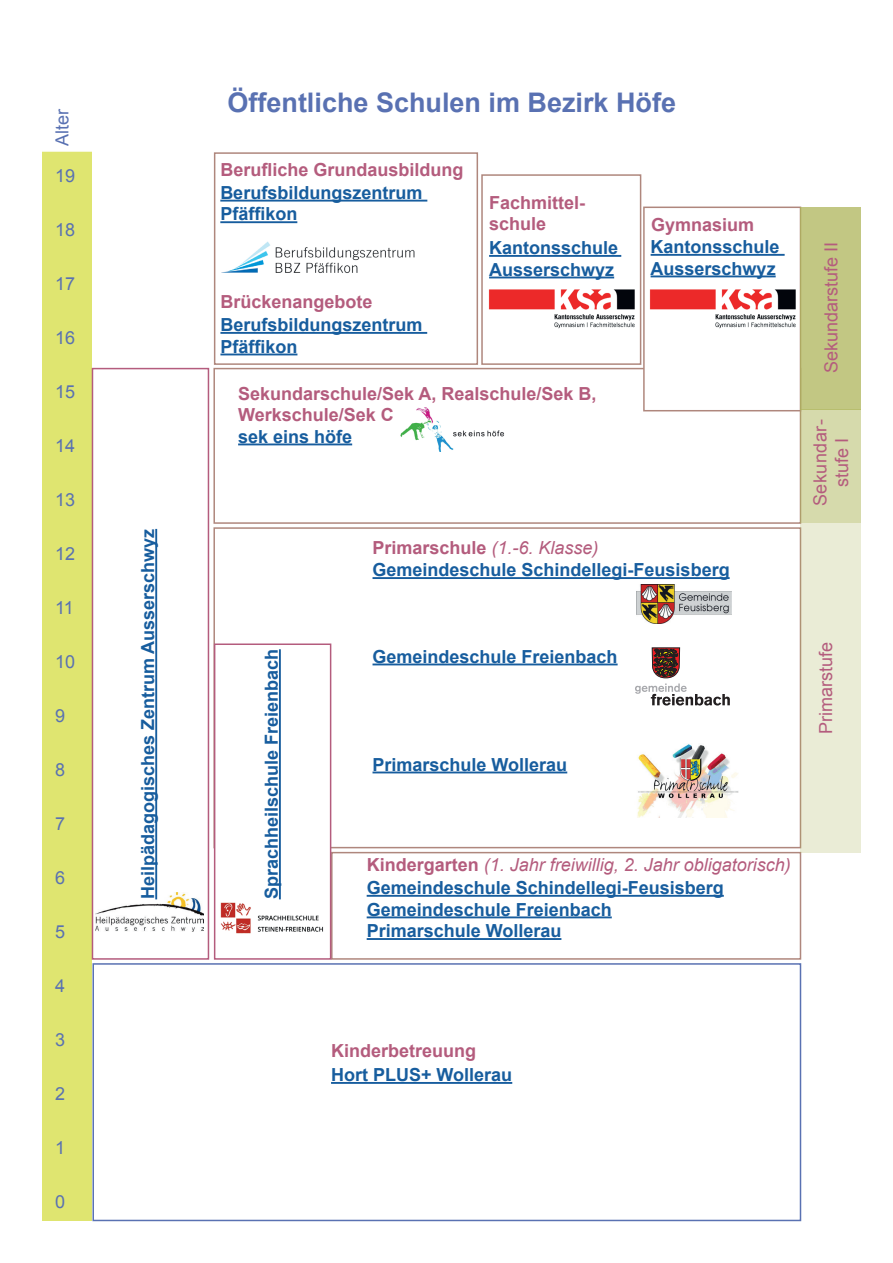
<style>
.page{position:relative;width:893px;height:1263px;background:#fff}
.page>*{position:absolute;margin:0;border:0;box-sizing:border-box;transform-origin:0 0}
.t1{font:700 27px "Arial";color:#5971b2}
.t2{font:700 18px/21.6px "Arial";color:#175d9e}
.t3{font:700 18px/21.6px "Arial";color:#b45c7d}
.t4{font:italic 18px "Arial";color:#b45c7d}
.t5{font:18px "Arial";color:#5971b2}
.t6{font:18px "Arial";color:#b45c7d}
.t7{font:18px/21.6px "Arial";letter-spacing:.025em;color:#b45c7d;text-align:center}
.s1{font-weight:700;font-style:normal}
</style>
<div class="page">
<div style="left:213px;top:527px;width:588px;height:321px;border:2px solid #af877d"></div>
<div style="left:92px;top:963px;width:709px;height:258px;border:2px solid #5971b2"></div>
<div style="left:43px;top:103px;width:49px;height:1117px;background:#dfe570"></div>
<div style="left:331px;top:852px;width:470px;height:108px;border:2px solid #af877d"></div>
<div style="left:213px;top:368px;width:588px;height:156px;border:2px solid #af877d"></div>
<div style="left:214px;top:152px;width:264px;height:213px;border:2px solid #af877d"></div>
<div style="left:643px;top:207px;width:158px;height:204px;background:#fff;border:2px solid #af877d"></div>
<div style="left:92px;top:368px;width:117px;height:592px;border:2px solid #b45c7d"></div>
<div style="left:214px;top:643px;width:117px;height:317px;background:#fff;border:2px solid #b45c7d"></div>
<hr style="left:372px;top:577px;width:358px;height:2px;background:#175d9e">
<hr style="left:372px;top:663px;width:246px;height:2px;background:#175d9e">
<hr style="left:372px;top:771px;width:195px;height:2px;background:#175d9e">
<hr style="left:331px;top:1082px;width:181px;height:2px;background:#175d9e">
<hr style="left:238px;top:443px;width:114px;height:2px;background:#175d9e">
<hr style="left:651px;top:254px;width:134px;height:2px;background:#175d9e">
<hr style="left:651px;top:275px;width:125px;height:2px;background:#175d9e">
<hr style="left:220px;top:200px;width:207px;height:2px;background:#175d9e">
<hr style="left:220px;top:221px;width:77px;height:2px;background:#175d9e">
<div style="left:800px;top:207px;width:61px;height:202px;background:#c2c783"></div>
<div style="left:800px;top:409px;width:61px;height:114px;background:#d6daac"></div>
<div style="left:800px;top:523px;width:61px;height:330px;background:#eaecd6"></div>
<hr style="left:367px;top:895px;width:357px;height:2px;background:#175d9e">
<hr style="left:367px;top:916px;width:245px;height:2px;background:#175d9e">
<hr style="left:367px;top:938px;width:194px;height:2px;background:#175d9e">
<hr style="left:220px;top:332px;width:207px;height:2px;background:#175d9e">
<hr style="left:220px;top:354px;width:77px;height:1px;background:#175d9e">
<div style="left:35px;top:95px;width:107px;height:57px;background:#fff"></div>
<div style="left:481px;top:174px;width:160px;height:191px;border:2px solid #af877d"></div>
<hr style="left:489px;top:255px;width:132px;height:2px;background:#175d9e">
<hr style="left:489px;top:277px;width:125px;height:1px;background:#175d9e">
<img style="left:637px;top:744px;width:101px;height:73px">
<img style="left:400px;top:408px;width:104px;height:43px">
<img style="left:636px;top:585px;width:96px;height:38px">
<img style="left:96px;top:892px;width:107px;height:39px">
<img style="left:220px;top:902px;width:104px;height:32px">
<svg style="left:635px;top:647px;width:95px;height:58px"></svg>
<img style="left:488px;top:289px;width:147px;height:40px">
<img style="left:222px;top:241px;width:193px;height:32px">
<hr style="left:279px;top:649px;width:2px;height:250px;background:#175d9e">
<hr style="left:155px;top:529px;width:2px;height:370px;background:#175d9e">
<img style="left:649px;top:289px;width:147px;height:40px">
<p class="t5" style="left:50px;top:146px;width:39px;rotate:-90deg">Alter</p>
<p class="t5" style="left:55px;top:110px;width:22px">20</p>
<p class="t5" style="left:55px;top:164px;width:22px">19</p>
<p class="t5" style="left:55px;top:218px;width:22px">18</p>
<p class="t5" style="left:55px;top:272px;width:22px">17</p>
<p class="t5" style="left:55px;top:326px;width:22px">16</p>
<p class="t5" style="left:55px;top:380px;width:22px">15</p>
<p class="t5" style="left:55px;top:434px;width:22px">14</p>
<p class="t5" style="left:55px;top:488px;width:22px">13</p>
<p class="t5" style="left:55px;top:542px;width:22px">12</p>
<p class="t5" style="left:55px;top:596px;width:20px">11</p>
<p class="t5" style="left:55px;top:650px;width:22px">10</p>
<p class="t5" style="left:55px;top:704px;width:12px">9</p>
<p class="t5" style="left:55px;top:758px;width:12px">8</p>
<p class="t5" style="left:55px;top:812px;width:12px">7</p>
<p class="t5" style="left:55px;top:866px;width:12px">6</p>
<p class="t5" style="left:55px;top:920px;width:12px">5</p>
<p class="t5" style="left:55px;top:974px;width:12px">4</p>
<p class="t5" style="left:55px;top:1028px;width:12px">3</p>
<p class="t5" style="left:55px;top:1082px;width:12px">2</p>
<p class="t5" style="left:55px;top:1136px;width:12px">1</p>
<p class="t5" style="left:55px;top:1190px;width:12px">0</p>
<p class="t2" style="left:138px;top:899px;width:372px;rotate:-90deg">Heilpädagogisches Zentrum Ausserschwyz</p>
<h1 class="t1" style="left:227px;top:85px;width:450px">Öffentliche Schulen im Bezirk Höfe</h1>
<p class="t3" style="left:220px;top:159px;width:245px">Berufliche Grundausbildung</p>
<p class="t2" style="left:220px;top:182px;width:204px">Berufsbildungszentrum<br>Pfäffikon</p>
<p class="t3" style="left:220px;top:292px;width:154px">Brückenangebote</p>
<p class="t2" style="left:220px;top:314px;width:204px">Berufsbildungszentrum<br>Pfäffikon</p>
<p class="t3" style="left:489px;top:192px;width:98px">Fachmittel&shy;schule</p>
<p class="t2" style="left:489px;top:237px;width:131px">Kantonsschule<br>Ausserschwyz</p>
<p class="t3" style="left:238px;top:383px;width:360px">Sekundarschule/Sek A, Realschule/Sek B,<br>Werkschule/Sek C</p>
<p class="t2" style="left:238px;top:426px;width:116px">sek eins höfe</p>
<p class="t3" style="left:651px;top:215px;width:105px">Gymnasium</p>
<p class="t2" style="left:651px;top:236px;width:131px">Kantonsschule<br>Ausserschwyz</p>
<p class="t4" style="left:372px;top:536px;width:228px"><span class="s1">Primarschule</span> (1.-6. Klasse)</p>
<p class="t2" style="left:372px;top:560px;width:359px">Gemeindeschule Schindellegi-Feusisberg</p>
<p class="t6" style="left:819px;top:373px;width:133px;rotate:-90deg">Sekundarstufe II</p>
<p class="t7" style="left:810px;top:506px;width:88px;rotate:-90deg">Sekundar&shy;stufe I</p>
<p class="t2" style="left:261px;top:899px;width:252px;rotate:-90deg">Sprachheilschule Freienbach</p>
<p class="t2" style="left:372px;top:646px;width:247px">Gemeindeschule Freienbach</p>
<p class="t2" style="left:372px;top:754px;width:196px">Primarschule Wollerau</p>
<p class="t6" style="left:814px;top:734px;width:94px;rotate:-90deg">Primarstufe</p>
<p class="t4" style="left:367px;top:853px;width:426px"><span class="s1">Kindergarten</span> (1. Jahr freiwillig, 2. Jahr obligatorisch)</p>
<p class="t2" style="left:367px;top:877px;width:359px">Gemeindeschule Schindellegi-Feusisberg<br>Gemeindeschule Freienbach<br>Primarschule Wollerau</p>
<p class="t3" style="left:331px;top:1040px;width:147px">Kinderbetreuung</p>
<p class="t2" style="left:331px;top:1064px;width:183px">Hort PLUS+ Wollerau</p>
</div>
